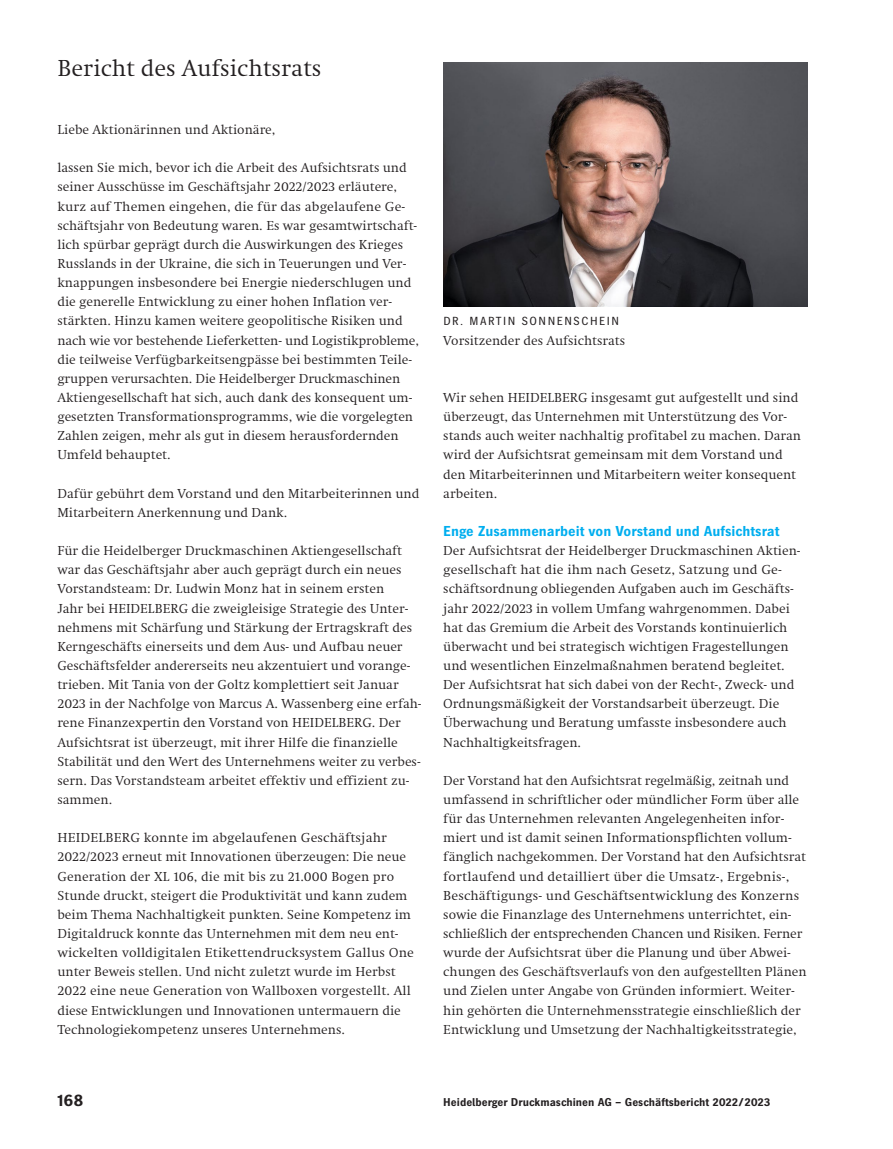
<style>
.page{position:relative;width:893px;height:1149px;background:#fff}
.page>*{position:absolute;margin:0;border:0;box-sizing:border-box;transform-origin:0 0}
.t1{font:24px "Heidelberg Antiqua ML";color:#231f20}
.t2{font:700 16.5px "Heidelberg Gothic Ml";color:#231f20}
.t3{font:700 14.25px "Heidelberg Gothic Ml";color:#00aeef}
.t4{font:13.5px/19.2px "Heidelberg Antiqua ML";color:#231f20}
.t5{font:11.7px "Heidelberg Gothic Ml";letter-spacing:.13em;color:#231f20}
.t6{font:700 11.25px "Heidelberg Gothic Ml";color:#231f20}
</style>
<div class="page">
<img style="left:443px;top:63px;width:365px;height:243px">
<h1 class="t1" style="left:57px;top:55px;width:266px">Bericht des Aufsichtsrats</h1>
<p class="t4" style="left:57px;top:120px;width:220px">Liebe Aktionärinnen und Aktionäre,</p>
<p class="t4" style="left:57px;top:158px;width:363px">lassen Sie mich, bevor ich die Arbeit des Aufsichtsrats und seiner Ausschüsse im Geschäftsjahr 2022/2023 erläutere, kurz auf Themen eingehen, die für das abgelaufene Ge&shy;schäftsjahr von Bedeutung waren. Es war gesamtwirtschaft&shy;lich spürbar geprägt durch die Auswirkungen des Krieges Russlands in der Ukraine, die sich in Teuerungen und Ver&shy;knappungen insbesondere bei Energie niederschlugen und die generelle Entwicklung zu einer hohen Inflation ver&shy;stärkten. Hinzu kamen weitere geopolitische Risiken und nach wie vor bestehende Lieferketten- und Logistikprobleme, die teilweise Verfügbarkeitsengpässe bei bestimmten Teile&shy;gruppen verursachten. Die Heidelberger Druckmaschinen Aktiengesellschaft hat sich, auch dank des konsequent um&shy;gesetzten Transformationsprogramms, wie die vorgelegten Zahlen zeigen, mehr als gut in diesem herausfordernden Umfeld behauptet.</p>
<p class="t4" style="left:57px;top:483px;width:363px">Dafür gebührt dem Vorstand und den Mitarbeiterinnen und<br>Mitarbeitern Anerkennung und Dank.</p>
<p class="t4" style="left:57px;top:541px;width:366px">Für die Heidelberger Druckmaschinen Aktiengesellschaft war das Geschäftsjahr aber auch geprägt durch ein neues Vorstandsteam: Dr. Ludwin Monz hat in seinem ersten<br>Jahr bei HEIDELBERG die zweigleisige Strategie des Unter&shy;nehmens mit Schärfung und Stärkung der Ertragskraft des Kerngeschäfts einerseits und dem Aus- und Aufbau neuer Geschäftsfelder andererseits neu akzentuiert und vorange&shy;trieben. Mit Tania von der Goltz komplettiert seit Januar 2023 in der Nachfolge von Marcus A. Wassenberg eine erfah&shy;rene Finanzexpertin den Vorstand von HEIDELBERG. Der Aufsichtsrat ist überzeugt, mit ihrer Hilfe die finanzielle Stabilität und den Wert des Unternehmens weiter zu verbes&shy;sern. Das Vorstandsteam arbeitet effektiv und effizient zu&shy;sammen.</p>
<p class="t4" style="left:57px;top:828px;width:358px">HEIDELBERG konnte im abgelaufenen Geschäftsjahr 2022/2023 erneut mit Innovationen überzeugen: Die neue Generation der XL 106, die mit bis zu 21.000 Bogen pro Stunde druckt, steigert die Produktivität und kann zudem beim Thema Nachhaltigkeit punkten. Seine Kompetenz im Digitaldruck konnte das Unternehmen mit dem neu ent&shy;wickelten volldigitalen Etikettendrucksystem Gallus One unter Beweis stellen. Und nicht zuletzt wurde im Herbst 2022 eine neue Generation von Wallboxen vorgestellt. All diese Entwicklungen und Innovationen untermauern die Technologiekompetenz unseres Unternehmens.</p>
<p class="t5" style="left:443px;top:315px;width:177px">DR. MARTIN SONNENSCHEIN</p>
<p class="t4" style="left:443px;top:330px;width:183px">Vorsitzender des Aufsichtsrats</p>
<p class="t4" style="left:443px;top:388px;width:359px">Wir sehen HEIDELBERG insgesamt gut aufgestellt und sind überzeugt, das Unternehmen mit Unterstützung des Vor&shy;stands auch weiter nachhaltig profitabel zu machen. Daran wird der Aufsichtsrat gemeinsam mit dem Vorstand und den Mitarbeiterinnen und Mitarbeitern weiter konsequent arbeiten.</p>
<p class="t3" style="left:443px;top:523px;width:338px">Enge Zusammenarbeit von Vorstand und Aufsichtsrat</p>
<p class="t4" style="left:443px;top:541px;width:359px">Der Aufsichtsrat der Heidelberger Druckmaschinen Aktien&shy;gesellschaft hat die ihm nach Gesetz, Satzung und Ge&shy;schäftsordnung obliegenden Aufgaben auch im Geschäfts&shy;jahr 2022/2023 in vollem Umfang wahrgenommen. Dabei hat das Gremium die Arbeit des Vorstands kontinuierlich überwacht und bei strategisch wichtigen Fragestellungen und wesentlichen Einzelmaßnahmen beratend begleitet.<br>Der Aufsichtsrat hat sich dabei von der Recht-, Zweck- und Ordnungsmäßigkeit der Vorstandsarbeit überzeugt. Die Überwachung und Beratung umfasste insbesondere auch Nachhaltigkeitsfragen.</p>
<p class="t4" style="left:443px;top:770px;width:365px">Der Vorstand hat den Aufsichtsrat regelmäßig, zeitnah und umfassend in schriftlicher oder mündlicher Form über alle für das Unternehmen relevanten Angelegenheiten infor&shy;miert und ist damit seinen Informationspflichten vollum&shy;fänglich nachgekommen. Der Vorstand hat den Aufsichtsrat fortlaufend und detailliert über die Umsatz-, Ergebnis-, Beschäftigungs- und Geschäftsentwicklung des Konzerns sowie die Finanzlage des Unternehmens unterrichtet, ein&shy;schließlich der entsprechenden Chancen und Risiken. Ferner wurde der Aufsichtsrat über die Planung und über Abwei&shy;chungen des Geschäftsverlaufs von den aufgestellten Plänen und Zielen unter Angabe von Gründen informiert. Weiter&shy;hin gehörten die Unternehmensstrategie einschließlich der Entwicklung und Umsetzung der Nachhaltigkeitsstrategie,</p>
<p class="t2" style="left:57px;top:1091px;width:28px">168</p>
<p class="t6" style="left:443px;top:1095px;width:329px">Heidelberger Druckmaschinen AG – Geschäftsbericht 2022/2023</p>
</div>
